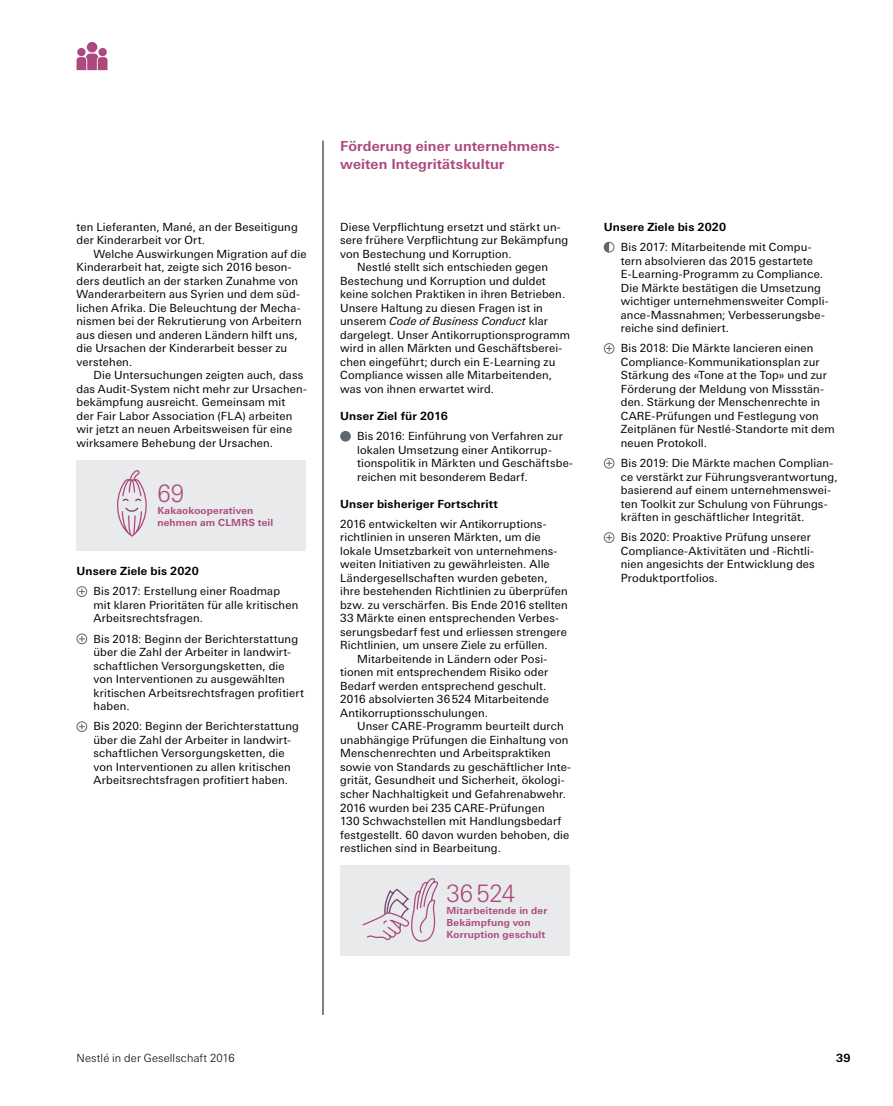
<style>
.page{position:relative;width:893px;height:1106px;background:#fff}
.page>*{position:absolute;margin:0;border:0;box-sizing:border-box;transform-origin:0 0}
.t1{font:300 24px "LT Univers Basic";color:#ac4a80}
._9_25_12_Light{font:700 13.8px/18px "LT Univers Basic";letter-spacing:.005em;color:#ac4a80}
._7_5_9_Regular_aline{font:11.25px/13.5px "LT Univers Basic";letter-spacing:.015em;color:#000}
._7_5_9_Regular__Our{font:11.25px/13.5px "LT Univers Basic";letter-spacing:.015em;color:#000}
._7_5_9_Regular{font:11.25px/13.5px "LT Univers Basic";letter-spacing:.015em;color:#000}
._7_5_9_Regular-2{font:700 11.25px "LT Univers Basic";letter-spacing:.015em;color:#000}
.t2{font:300 11.25px "LT Univers Basic";letter-spacing:.015em;color:#000}
.t3{font:700 9.75px/12px "LT Univers Basic";letter-spacing:.02em;color:#ac4a80}
.s1{font-style:italic}
</style>
<div class="page">
<hr style="left:323px;top:141px;width:1px;height:874px;background:#000">
<div style="left:87px;top:42px;width:10px;height:10px;background:#ac4a80;border-radius:50%"></div>
<div style="left:77px;top:48px;width:9px;height:8px;background:#ac4a80;border-radius:50%"></div>
<div style="left:98px;top:48px;width:9px;height:8px;background:#ac4a80;border-radius:50%"></div>
<svg style="left:77px;top:54px;width:31px;height:16px"></svg>
<div style="left:77px;top:460px;width:229px;height:91px;background:#e8eaeb"></div>
<svg style="left:117px;top:470px;width:30px;height:67px"></svg>
<svg style="left:77px;top:586px;width:10px;height:11px"></svg>
<svg style="left:79px;top:588px;width:6px;height:6px"></svg>
<svg style="left:77px;top:633px;width:10px;height:11px"></svg>
<svg style="left:79px;top:636px;width:6px;height:6px"></svg>
<svg style="left:77px;top:721px;width:10px;height:11px"></svg>
<svg style="left:79px;top:723px;width:6px;height:6px"></svg>
<div style="left:340px;top:431px;width:11px;height:10px;background:#5c6770;border-radius:50%"></div>
<div style="left:340px;top:865px;width:230px;height:91px;background:#e8eaeb"></div>
<svg style="left:362px;top:878px;width:77px;height:64px"></svg>
<div style="left:604px;top:242px;width:10px;height:10px;border:1px solid #5c6770;border-radius:50%"></div>
<svg style="left:604px;top:242px;width:5px;height:10px"></svg>
<svg style="left:604px;top:343px;width:10px;height:11px"></svg>
<svg style="left:606px;top:345px;width:6px;height:6px"></svg>
<svg style="left:604px;top:458px;width:10px;height:10px"></svg>
<svg style="left:606px;top:460px;width:6px;height:6px"></svg>
<svg style="left:604px;top:532px;width:10px;height:11px"></svg>
<svg style="left:606px;top:534px;width:6px;height:6px"></svg>
<p class="_7_5_9_Regular_aline" style="left:77px;top:220px;width:223px">ten Lieferanten, Mané, an der Beseitigung der Kinderarbeit vor Ort.</p>
<p class="_7_5_9_Regular_aline" style="left:77px;top:247px;width:231px;text-indent:17px">Welche Auswirkungen Migration auf die Kinderarbeit hat, zeigte sich 2016 beson&shy;ders deutlich an der starken Zunahme von Wanderarbeitern aus Syrien und dem süd&shy;lichen Afrika. Die Beleuchtung der Mecha&shy;nismen bei der Rekrutierung von Arbeitern aus diesen und anderen Ländern hilft uns, die Ursachen der Kinderarbeit besser zu verstehen.</p>
<p class="_7_5_9_Regular_aline" style="left:77px;top:368px;width:232px;text-indent:17px">Die Untersuchungen zeigten auch, dass das Audit-System nicht mehr zur Ursachen&shy;bekämpfung ausreicht. Gemeinsam mit<br>der Fair Labor Association (FLA) arbeiten wir jetzt an neuen Arbeitsweisen für eine wirksamere Behebung der Ursachen.</p>
<p class="t1" style="left:157px;top:479px;width:28px">69</p>
<p class="t3" style="left:157px;top:505px;width:117px">Kakaokooperativen nehmen am CLMRS teil</p>
<p class="_7_5_9_Regular-2" style="left:77px;top:564px;width:124px">Unsere Ziele bis 2020</p>
<p class="_7_5_9_Regular__Our" style="left:94px;top:584px;width:206px">Bis 2017: Erstellung einer Roadmap mit klaren Prioritäten für alle kritischen<br>Arbeitsrechtsfragen.</p>
<p class="_7_5_9_Regular__Our" style="left:94px;top:632px;width:212px">Bis 2018: Beginn der Berichterstattung über die Zahl der Arbeiter in landwirt&shy;schaftlichen Versorgungsketten, die von Interventionen zu ausgewählten kritischen Arbeitsrechtsfragen profitiert haben.</p>
<p class="_7_5_9_Regular__Our" style="left:94px;top:719px;width:207px">Bis 2020: Beginn der Berichterstattung über die Zahl der Arbeiter in landwirt&shy;schaftlichen Versorgungsketten, die von Interventionen zu allen kritischen Arbeitsrechtsfragen profitiert haben.</p>
<p class="_9_25_12_Light" style="left:340px;top:137px;width:221px">Förderung einer unternehmens&shy;weiten Integritätskultur</p>
<p class="_7_5_9_Regular" style="left:340px;top:220px;width:230px">Diese Verpflichtung ersetzt und stärkt un&shy;sere frühere Verpflichtung zur Bekämpfung von Bestechung und Korruption.</p>
<p class="_7_5_9_Regular_aline" style="left:340px;top:260px;width:231px;text-indent:17px">Nestlé stellt sich entschieden gegen Bestechung und Korruption und duldet keine solchen Praktiken in ihren Betrieben.<br>Unsere Haltung zu diesen Fragen ist in unserem <span class="s1">Code of Business Conduct</span> klar dargelegt. Unser Antikorruptionsprogramm wird in allen Märkten und Geschäftsberei&shy;chen eingeführt; durch ein E-Learning zu Compliance wissen alle Mitarbeitenden, was von ihnen erwartet wird.</p>
<p class="_7_5_9_Regular-2" style="left:340px;top:409px;width:109px">Unser Ziel für 2016</p>
<p class="_7_5_9_Regular__Our" style="left:357px;top:429px;width:217px">Bis 2016: Einführung von Verfahren zur lokalen Umsetzung einer Antikorrup&shy;tionspolitik in Märkten und Geschäftsbe&shy;reichen mit besonderem Bedarf.</p>
<p class="_7_5_9_Regular-2" style="left:340px;top:497px;width:159px">Unser bisheriger Fortschritt</p>
<p class="_7_5_9_Regular" style="left:340px;top:517px;width:229px">2016 entwickelten wir Antikorruptions&shy;richtlinien in unseren Märkten, um die lokale Umsetzbarkeit von unternehmens&shy;weiten Initiativen zu gewährleisten. Alle Ländergesellschaften wurden gebeten, ihre bestehenden Richtlinien zu überprüfen bzw. zu verschärfen. Bis Ende 2016 stellten 33 Märkte einen entsprechenden Verbes&shy;serungsbedarf fest und erliessen strengere Richtlinien, um unsere Ziele zu erfüllen.</p>
<p class="_7_5_9_Regular_aline" style="left:340px;top:652px;width:210px;text-indent:17px">Mitarbeitende in Ländern oder Posi&shy;tionen mit entsprechendem Risiko oder Bedarf werden entsprechend geschult.<br>2016 absolvierten 36524 Mitarbeitende Antikorruptionsschulungen.</p>
<p class="_7_5_9_Regular_aline" style="left:340px;top:719px;width:232px;text-indent:17px">Unser CARE-Programm beurteilt durch unabhängige Prüfungen die Einhaltung von Menschenrechten und Arbeitspraktiken sowie von Standards zu geschäftlicher Inte&shy;grität, Gesundheit und Sicherheit, ökologi&shy;scher Nachhaltigkeit und Gefahrenabwehr.<br>2016 wurden bei 235 CARE-Prüfungen<br>130 Schwachstellen mit Handlungsbedarf festgestellt. 60 davon wurden behoben, die restlichen sind in Bearbeitung.</p>
<p class="t1" style="left:446px;top:878px;width:70px">36524</p>
<p class="t3" style="left:446px;top:904px;width:102px">Mitarbeitende in der<br>Bekämpfung von<br>Korruption geschult</p>
<p class="_7_5_9_Regular-2" style="left:604px;top:220px;width:124px">Unsere Ziele bis 2020</p>
<p class="_7_5_9_Regular__Our" style="left:621px;top:240px;width:209px">Bis 2017: Mitarbeitende mit Compu&shy;tern absolvieren das 2015 gestartete E-Learning-Programm zu Compliance.<br>Die Märkte bestätigen die Umsetzung wichtiger unternehmensweiter Compli&shy;ance-Massnahmen; Verbesserungsbe&shy;reiche sind definiert.</p>
<p class="_7_5_9_Regular__Our" style="left:621px;top:341px;width:215px">Bis 2018: Die Märkte lancieren einen Compliance-Kommunikationsplan zur Stärkung des «Tone at the Top» und zur Förderung der Meldung von Missstän&shy;den. Stärkung der Menschenrechte in CARE-Prüfungen und Festlegung von Zeitplänen für Nestlé-Standorte mit dem neuen Protokoll.</p>
<p class="_7_5_9_Regular__Our" style="left:621px;top:456px;width:218px">Bis 2019: Die Märkte machen Complian&shy;ce verstärkt zur Führungsverantwortung, basierend auf einem unternehmenswei&shy;ten Toolkit zur Schulung von Führungs&shy;kräften in geschäftlicher Integrität.</p>
<p class="_7_5_9_Regular__Our" style="left:621px;top:530px;width:195px">Bis 2020: Proaktive Prüfung unserer Compliance-Aktivitäten und -Richtli&shy;nien angesichts der Entwicklung des Produktportfolios.</p>
<p class="t2" style="left:77px;top:1051px;width:160px">Nestlé in der Gesellschaft 2016</p>
<p class="_7_5_9_Regular-2" style="left:836px;top:1051px;width:16px">39</p>
</div>
